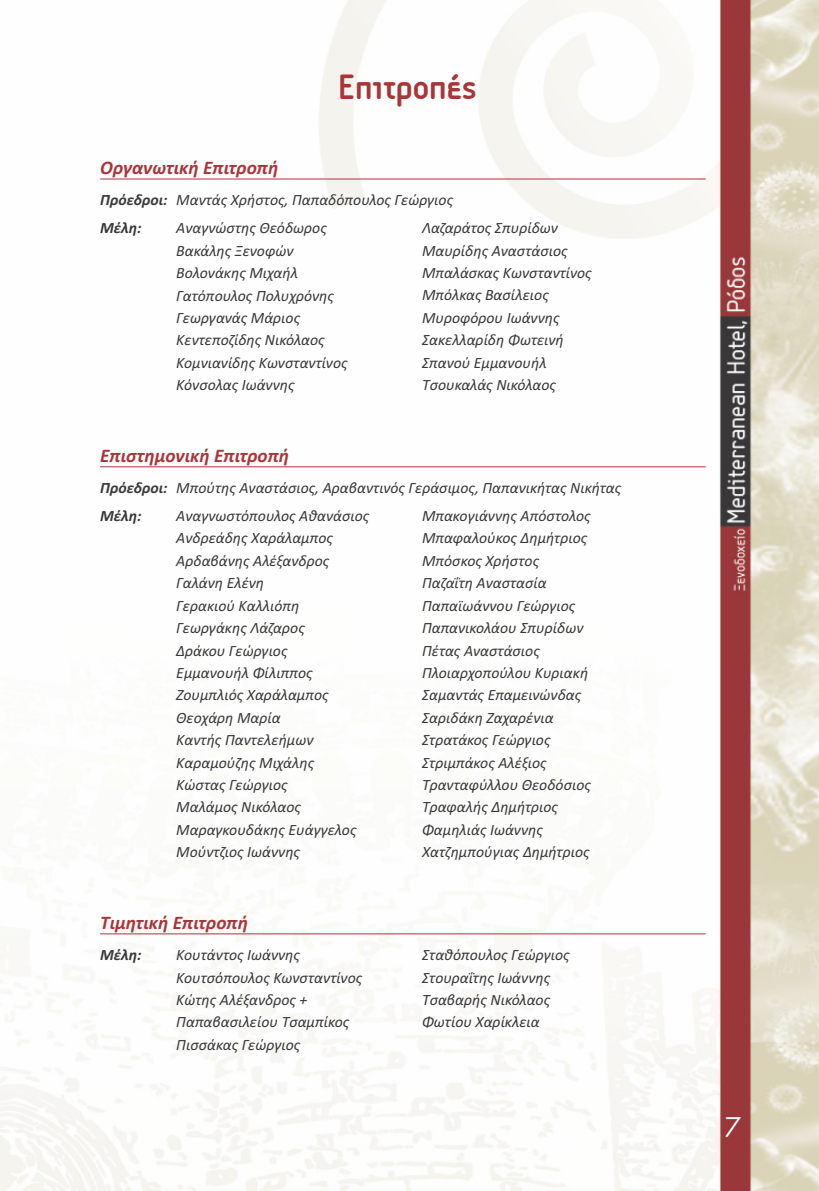
<style>
.page{position:relative;width:819px;height:1191px;background:#fff}
.page>*{position:absolute;margin:0;border:0;box-sizing:border-box;transform-origin:0 0}
.t1{font:700 36.75px "PF Isotext";color:#aa3539}
.t2{font:26.25px "PF Futura Neu";color:#fff}
.t3{font:italic 700 19.25px "Calibri";color:#aa3539}
.t4{font:italic 15.75px/22.4px "Calibri";color:#39383a}
.t5{font:italic 700 15.75px "Calibri";color:#39383a}
.s1{font-weight:700}
</style>
<div class="page">
<img style="left:0;top:0;width:819px;height:1191px">
<hr style="left:100px;top:178px;width:605px;height:1px;background:#aa3539">
<hr style="left:100px;top:466px;width:605px;height:1px;background:#aa3539">
<hr style="left:100px;top:933px;width:605px;height:1px;background:#aa3539">
<h1 class="t1" style="left:338px;top:67px;width:141px">Επιτροπές</h1>
<p class="t3" style="left:100px;top:156px;width:180px">Οργανωτική Επιτροπή</p>
<p class="t4" style="left:100px;top:187px;width:354px;line-height:28px"><span class="s1">Πρόεδροι:</span> Μαντάς Χρήστος, Παπαδόπουλος Γεώργιος<br><span class="s1">Μέλη:</span></p>
<p class="t4" style="left:176px;top:218px;width:173px">Αναγνώστης Θεόδωρος<br>Βακάλης Ξενοφών<br>Βολονάκης Μιχαήλ<br>Γατόπουλος Πολυχρόνης<br>Γεωργανάς Μάριος<br>Κεντεποζίδης Νικόλαος<br>Κομνιανίδης Κωνσταντίνος<br>Κόνσολας Ιωάννης</p>
<p class="t4" style="left:422px;top:218px;width:171px">Λαζαράτος Σπυρίδων<br>Μαυρίδης Αναστάσιος<br>Μπαλάσκας Κωνσταντίνος<br>Μπόλκας Βασίλειος<br>Μυροφόρου Ιωάννης<br>Σακελλαρίδη Φωτεινή<br>Σπανού Εμμανουήλ<br>Τσουκαλάς Νικόλαος</p>
<p class="t3" style="left:100px;top:443px;width:190px">Επιστημονική Επιτροπή</p>
<p class="t4" style="left:100px;top:475px;width:522px;line-height:28px"><span class="s1">Πρόεδροι:</span> Μπούτης Αναστάσιος, Αραβαντινός Γεράσιμος, Παπανικήτας Νικήτας<br><span class="s1">Μέλη:</span></p>
<p class="t4" style="left:176px;top:506px;width:194px">Αναγνωστόπουλος Αθανάσιος<br>Ανδρεάδης Χαράλαμπος<br>Αρδαβάνης Αλέξανδρος<br>Γαλάνη Ελένη<br>Γερακιού Καλλιόπη<br>Γεωργάκης Λάζαρος<br>Δράκου Γεώργιος<br>Εμμανουήλ Φίλιππος<br>Ζουμπλιός Χαράλαμπος<br>Θεοχάρη Μαρία<br>Καντής Παντελεήμων<br>Καραμούζης Μιχάλης<br>Κώστας Γεώργιος<br>Μαλάμος Νικόλαος<br>Μαραγκουδάκης Ευάγγελος<br>Μούντζιος Ιωάννης</p>
<p class="t4" style="left:422px;top:506px;width:170px">Μπακογιάννης Απόστολος<br>Μπαφαλούκος Δημήτριος<br>Μπόσκος Χρήστος<br>Παζαΐτη Αναστασία<br>Παπαϊωάννου Γεώργιος<br>Παπανικολάου Σπυρίδων<br>Πέτας Αναστάσιος<br>Πλοιαρχοπούλου Κυριακή<br>Σαμαντάς Επαμεινώνδας<br>Σαριδάκη Ζαχαρένια<br>Στρατάκος Γεώργιος<br>Στριμπάκος Αλέξιος<br>Τρανταφύλλου Θεοδόσιος<br>Τραφαλής Δημήτριος<br>Φαμηλιάς Ιωάννης<br>Χατζημπούγιας Δημήτριος</p>
<p class="t3" style="left:100px;top:910px;width:149px">Τιμητική Επιτροπή</p>
<p class="t5" style="left:100px;top:945px;width:43px">Μέλη:</p>
<p class="t4" style="left:176px;top:945px;width:187px">Κουτάντος Ιωάννης<br>Κουτσόπουλος Κωνσταντίνος<br>Κώτης Αλέξανδρος +<br>Παπαβασιλείου Τσαμπίκος<br>Πισσάκας Γεώργιος</p>
<p class="t4" style="left:422px;top:945px;width:149px">Σταθόπουλος Γεώργιος<br>Στουραΐτης Ιωάννης<br>Τσαβαρής Νικόλαος<br>Φωτίου Χαρίκλεια</p>
<h2 class="t2" style="left:724px;top:1110px;width:18px">7</h2>
</div>
